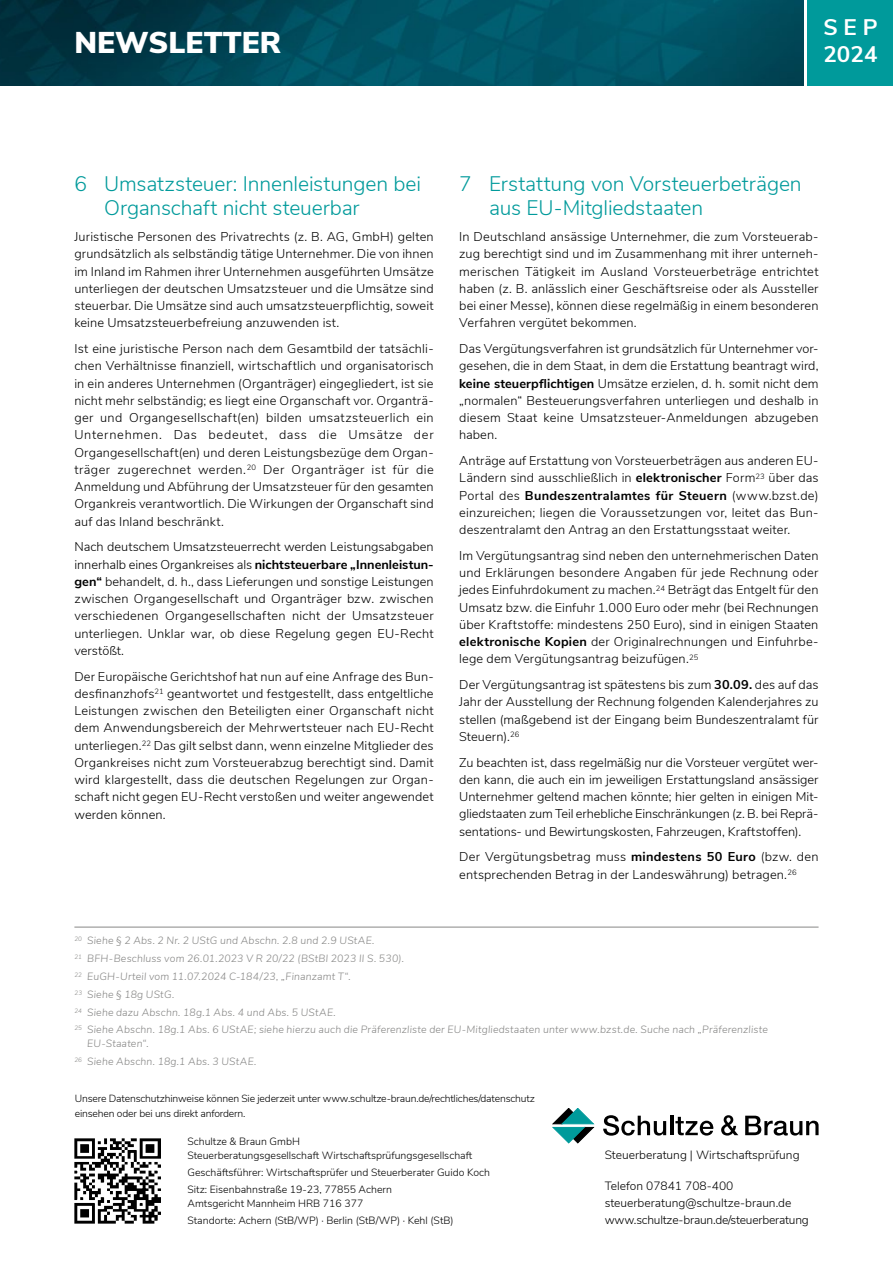
<style>
.page{position:relative;width:893px;height:1263px;background:#fff}
.page>*{position:absolute;margin:0;border:0;box-sizing:border-box;transform-origin:0 0}
.t1{font:900 30px "Nunito Sans";color:#fff}
.t2{font:700 22.5px/27px "Nunito Sans";color:#fff}
.t3{font:300 21px/24px "Nunito Sans";letter-spacing:-.005em;color:#009a9b}
.t4{font:300 12.75px/17.2px "Nunito Sans";letter-spacing:.01em;color:#000;text-align:justify}
.t5{font:300 12px/17.1px "Nunito Sans";color:#000}
.t6{font:italic 300 10.5px/17.7px "Nunito Sans";letter-spacing:.015em;color:#878786}
.t7{font:300 10.5px/16.8px "Nunito Sans";color:#000}
.t8{font:300 10.35px/14.2px "Nunito Sans";letter-spacing:-.015em;color:#000}
.s1{font-weight:700}
</style>
<div class="page">
<img style="left:0;top:0;width:804px;height:85px">
<div style="left:808px;top:0;width:85px;height:85px;background:#009a9b"></div>
<svg style="left:603px;top:1115px;width:63px;height:21px"></svg>
<hr style="left:670px;top:1116px;width:3px;height:19px;background:#000">
<svg style="left:675px;top:1117px;width:39px;height:18px"></svg>
<svg style="left:721px;top:1115px;width:17px;height:20px"></svg>
<svg style="left:745px;top:1116px;width:74px;height:19px"></svg>
<svg style="left:553px;top:1108px;width:41px;height:35px"></svg>
<img style="left:75px;top:1138px;width:85px;height:86px">
<hr style="left:74px;top:927px;width:745px;height:1px;background:#878786">
<h1 class="t1" style="left:74px;top:21px;width:208px">NEWSLETTER</h1>
<h2 class="t2" style="left:823px;top:12px;width:56px">SEP<br>2024</h2>
<h3 class="t3" style="left:104px;top:171px;width:318px;text-indent:-30px">6 Umsatzsteuer: Innenleistungen bei<br>Organschaft nicht steuerbar</h3>
<p class="t4" style="left:74px;top:227px;width:361px">Juristische Personen des Privatrechts (z. B. AG, GmbH) gelten grundsätzlich als selbständig tätige Unternehmer. Die von ihnen im Inland im Rahmen ihrer Unternehmen ausgeführten Umsätze unterliegen der deutschen Umsatzsteuer und die Umsätze sind steuerbar. Die Umsätze sind auch umsatzsteuerpflichtig, soweit keine Umsatzsteuerbefreiung anzuwenden ist.</p>
<p class="t4" style="left:74px;top:339px;width:361px">Ist eine juristische Person nach dem Gesamtbild der tatsächli&shy;chen Verhältnisse finanziell, wirtschaftlich und organisatorisch in ein anderes Unternehmen (Organträger) eingegliedert, ist sie nicht mehr selbständig; es liegt eine Organschaft vor. Organträ&shy;ger und Organgesellschaft(en) bilden umsatzsteuerlich ein Unternehmen. Das bedeutet, dass die Umsätze der Organgesellschaft(en) und deren Leistungsbezüge dem Organ&shy;träger zugerechnet werden.<sup>20</sup> Der Organträger ist für die Anmeldung und Abführung der Umsatzsteuer für den gesamten Organkreis verantwortlich. Die Wirkungen der Organschaft sind auf das Inland beschränkt.</p>
<p class="t4" style="left:74px;top:537px;width:361px">Nach deutschem Umsatzsteuerrecht werden Leistungsabgaben innerhalb eines Organkreises als <span class="s1">nichtsteuerbare „I nnenleistun&shy;gen“</span> behandelt, d. h., dass Lieferungen und sonstige Leistungen zwischen Organgesellschaft und Organträger bzw. zwischen verschiedenen Organgesellschaften nicht der Umsatzsteuer unterliegen. Unklar war, ob diese Regelung gegen EU-Recht verstößt.</p>
<p class="t4" style="left:74px;top:667px;width:361px">Der Europäische Gerichtshof hat nun auf eine Anfrage des Bun&shy;desfinanzhofs<sup>21</sup> geantwortet und festgestellt, dass entgeltliche Leistungen zwischen den Beteiligten einer Organschaft nicht dem Anwendungsbereich der Mehrwertsteuer nach EU-Recht unterliegen.<sup>22</sup> Das gilt selbst dann, wenn einzelne Mitglieder des Organkreises nicht zum Vorsteuerabzug berechtigt sind. Damit wird klargestellt, dass die deutschen Regelungen zur Organ&shy;schaft nicht gegen EU-Recht verstoßen und weiter angewendet werden können.</p>
<h3 class="t3" style="left:489px;top:171px;width:314px;text-indent:-30px">7 Erstattung von Vorsteuerbeträgen aus EU-Mitgliedstaaten</h3>
<p class="t4" style="left:459px;top:227px;width:361px">In Deutschland ansässige Unternehmer, die zum Vorsteuerab&shy;zug berechtigt sind und im Zusammenhang mit ihrer unterneh&shy;merischen Tätigkeit im Ausland Vorsteuerbeträge entrichtet haben (z. B. anlässlich einer Geschäftsreise oder als Aussteller bei einer Messe), können diese regelmäßig in einem besonderen Verfahren vergütet bekommen.</p>
<p class="t4" style="left:459px;top:339px;width:361px">Das Vergütungsverfahren ist grundsätzlich für Unternehmer vor&shy;gesehen, die in dem Staat, in dem die Erstattung beantragt wird, <span class="s1">keine steuerpflichtigen</span> Umsätze erzielen, d. h. somit nicht dem „normalen“ Besteuerungsverfahren unterliegen und deshalb in diesem Staat keine Umsatzsteuer-Anmeldungen abzugeben haben.</p>
<p class="t4" style="left:459px;top:451px;width:361px">Anträge auf Erstattung von Vorsteuerbeträgen aus anderen EU-Ländern sind ausschließlich in <span class="s1">elektronischer</span> Form<sup>23</sup> über das Portal des <span class="s1">Bundeszentralamtes für Steuern</span> (www.bzst.de) einzureichen; liegen die Voraussetzungen vor, leitet das Bun&shy;deszentralamt den Antrag an den Erstattungsstaat weiter.</p>
<p class="t4" style="left:459px;top:546px;width:361px">Im Vergütungsantrag sind neben den unternehmerischen Daten und Erklärungen besondere Angaben für jede Rechnung oder jedes Einfuhrdokument zu machen.<sup>24</sup> Beträgt das Entgelt für den Umsatz bzw. die Einfuhr 1.000 Euro oder mehr (bei Rechnungen über Kraftstoffe: mindestens 250 Euro), sind in einigen Staaten <span class="s1">elektronische Kopien</span> der Originalrechnungen und Einfuhrbe&shy;lege dem Vergütungsantrag beizufügen.<sup>25</sup></p>
<p class="t4" style="left:459px;top:675px;width:361px">Der Vergütungsantrag ist spätestens bis zum <span class="s1">30.09.</span> des auf das Jahr der Ausstellung der Rechnung folgenden Kalenderjahres zu stellen (maßgebend ist der Eingang beim Bundeszentralamt für Steuern).<sup>26</sup></p>
<p class="t4" style="left:459px;top:753px;width:361px">Zu beachten ist, dass regelmäßig nur die Vorsteuer vergütet wer&shy;den kann, die auch ein im jeweiligen Erstattungsland ansässiger Unternehmer geltend machen könnte; hier gelten in einigen Mit&shy;gliedstaaten zum Teil erhebliche Einschränkungen (z. B. bei Reprä&shy;sentations- und Bewirtungskosten, Fahrzeugen, Kraftstoffen).</p>
<p class="t4" style="left:459px;top:847px;width:361px">Der Vergütungsbetrag muss <span class="s1">mindestens 50 Euro</span> (bzw. den entsprechenden Betrag in der Landeswährung) betragen.<sup>26</sup></p>
<p class="t6" style="left:74px;top:931px;width:695px"><sup>20</sup> Siehe § 2 Abs. 2 Nr. 2 UStG und Abschn. 2.8 und 2.9 UStAE.<br><sup>21</sup> BFH-Beschluss vom 26.01.2023 V R 20/22 (BStBl 2023 II S. 530).<br><sup>22</sup> EuGH-Urteil vom 11.07.2024 C-184/23, „Finanzamt T“.<br><sup>23</sup> Siehe § 18g UStG.<br><sup>24</sup> Siehe dazu Abschn. 18g.1 Abs. 4 und Abs. 5 UStAE.<br><sup>25</sup> Siehe Abschn. 18g.1 Abs. 6 UStAE; siehe hierzu auch die Präferenzliste der EU-Mitgliedstaaten unter www.bzst.de. Suche nach „Präferenzliste</p>
<p class="t6" style="left:74px;top:1034px;width:183px;text-indent:13px">EU-Staaten“.<br><sup>26</sup> Siehe Abschn. 18g.1 Abs. 3 UStAE.</p>
<p class="t8" style="left:75px;top:1091px;width:462px">Unsere Datenschutzhinweise können Sie jederzeit unter www.schultze-braun.de/rechtliches/datenschutz einsehen oder bei uns direkt anfordern.</p>
<p class="t7" style="left:188px;top:1133px;width:286px;line-height:14.2px">Schultze &amp; Braun GmbH<br>Steuerberatungsgesellschaft Wirtschaftsprüfungsgesellschaft</p>
<p class="t7" style="left:188px;top:1163px;width:304px">Geschäftsführer: Wirtschaftsprüfer und Steuerberater Guido Koch<br>Sitz: Eisenbahnstraße 19-23, 77855 Achern</p>
<p class="t7" style="left:188px;top:1194px;width:268px">Amtsgericht Mannheim HRB 716 377<br>Standorte: Achern (StB/WP) · Berlin (StB/WP) · Kehl (StB)</p>
<p class="t5" style="left:605px;top:1146px;width:196px">Steuerberatung | Wirtschaftsprüfung</p>
<p class="t5" style="left:605px;top:1176px;width:206px">Telefon 07841 708-400 steuerberatung@schultze-braun.de www.schultze-braun.de/steuerberatung</p>
</div>
